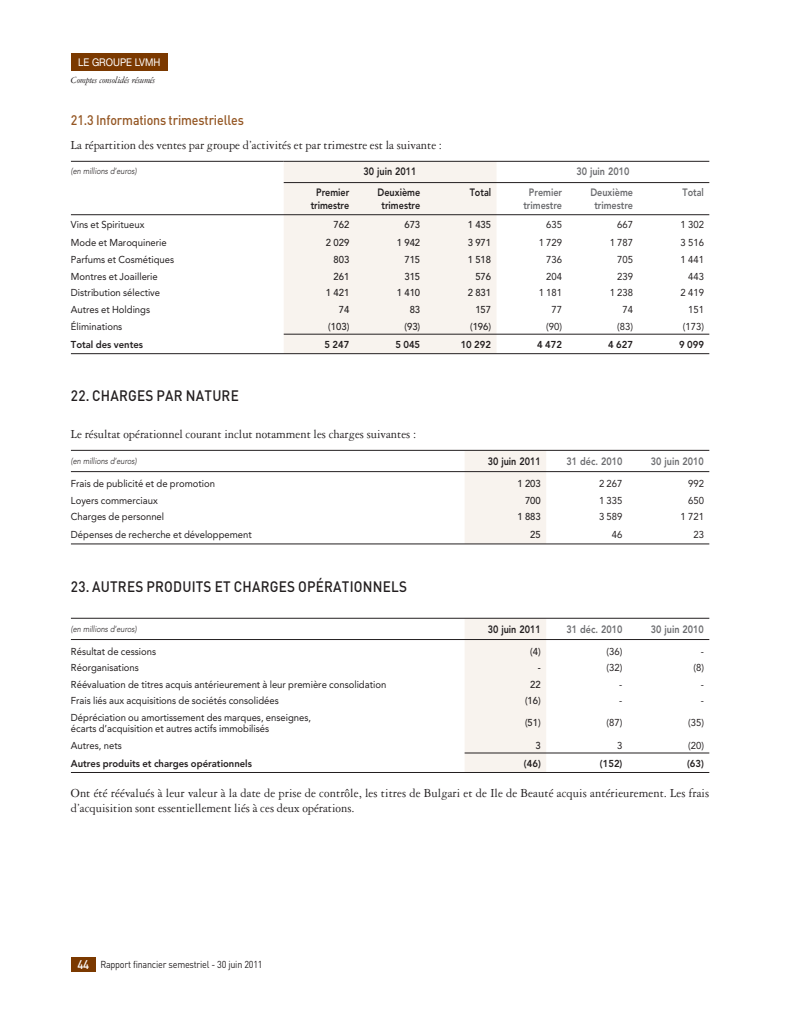
<style>
.page{position:relative;width:798px;height:1028px;background:#fff}
.page>*{position:absolute;margin:0;border:0;box-sizing:border-box;transform-origin:0 0}
.t1{font:500 15px "DIN";letter-spacing:.015em;color:#231f20;scale:.9 1}
.t2{font:500 13.75px "DIN";letter-spacing:-.01em;color:#945623;scale:.9 1}
.t3{font:13.12px/15.2px "Garamond 3 LT Std";color:#231f20;scale:.95 1}
.t4{font:800 10.62px/12.8px "Avenir LT Std";color:#6c6d70;text-align:center;scale:.85 1}
.t5{font:800 10.62px/12.8px "Avenir LT Std";color:#231f20;text-align:center;scale:.85 1}
.t6{font:10.62px "Helvetica Neue LT Std";color:#fff;scale:.9 1}
.t7{font:10px/11.2px "Avenir LT Std";color:#231f20;scale:.95 1}
.t8{font:500 10px "Avenir LT Std";color:#231f20;scale:.95 1}
.t9{font:800 10px "Avenir LT Std";color:#231f20;scale:.95 1}
.t10{font:10px "DIN";letter-spacing:-.025em;color:#231f20;scale:.9 1}
.t11{font:italic 10px "Garamond 3 LT Std";letter-spacing:-.025em;color:#231f20}
.t12{font:italic 300 8.75px "Avenir LT Std";letter-spacing:-.005em;color:#231f20;scale:.85 1}
.s1{font-weight:500;font-size:12.5px;color:#fff}
</style>
<div class="page">
<div style="left:71px;top:957px;width:25px;height:14px;background:#7b3900"></div>
<div style="left:71px;top:53px;width:96px;height:18px;background:#7b3900"></div>
<div style="left:283px;top:162px;width:213px;height:191px;background:#f8f3ee"></div>
<hr style="left:71px;top:214px;width:638px;height:1px;background:#231f20">
<hr style="left:71px;top:353px;width:638px;height:1px;background:#231f20">
<hr style="left:71px;top:161px;width:212px;height:1px;background:#231f20">
<hr style="left:283px;top:334px;width:426px;height:1px;background:#231f20">
<hr style="left:283px;top:161px;width:426px;height:1px;background:#231f20">
<hr style="left:283px;top:182px;width:426px;height:1px;background:#231f20">
<div style="left:464px;top:451px;width:82px;height:92px;background:#f8f3ee"></div>
<hr style="left:71px;top:450px;width:638px;height:1px;background:#231f20">
<hr style="left:71px;top:471px;width:638px;height:1px;background:#231f20">
<hr style="left:71px;top:543px;width:638px;height:1px;background:#231f20">
<div style="left:464px;top:619px;width:82px;height:153px;background:#f8f3ee"></div>
<hr style="left:71px;top:618px;width:638px;height:1px;background:#231f20">
<hr style="left:71px;top:772px;width:638px;height:1px;background:#231f20">
<hr style="left:464px;top:752px;width:245px;height:1px;background:#231f20">
<hr style="left:71px;top:639px;width:638px;height:1px;background:#231f20">
<p class="t6" style="left:78px;top:58px;width:93px">LE GROUPE LVMH</p>
<p class="t11" style="left:71px;top:76px;width:86px">Comptes consolidés résumés</p>
<h2 class="t2" style="left:71px;top:115px;width:193px">21.3 Informations trimestrielles</h2>
<h3 class="t3" style="left:71px;top:138px;width:392px">La répartition des ventes par groupe d’activités et par trimestre est la suivante :</h3>
<p class="t12" style="left:71px;top:167px;width:79px">(en millions d’euros)</p>
<p class="t5" style="left:363px;top:166px;width:64px">30 juin 2011</p>
<p class="t4" style="left:576px;top:166px;width:64px">30 juin 2010</p>
<p class="t5" style="left:310px;top:187px;width:47px">Premier trimestre</p>
<p class="t5" style="left:377px;top:187px;width:52px">Deuxième trimestre</p>
<p class="t5" style="left:469px;top:187px;width:27px">Total</p>
<p class="t4" style="left:523px;top:187px;width:47px">Premier trimestre</p>
<p class="t4" style="left:590px;top:187px;width:52px">Deuxième trimestre</p>
<p class="t4" style="left:682px;top:187px;width:27px">Total</p>
<p class="t7" style="left:71px;top:220px;width:79px">Vins et Spiritueux</p>
<p class="t8" style="left:333px;top:220px;width:18px">762</p>
<p class="t8" style="left:404px;top:220px;width:18px">673</p>
<p class="t8" style="left:467px;top:220px;width:26px">1 435</p>
<p class="t7" style="left:546px;top:220px;width:18px">635</p>
<p class="t7" style="left:617px;top:220px;width:18px">667</p>
<p class="t7" style="left:680px;top:220px;width:26px">1 302</p>
<p class="t7" style="left:71px;top:238px;width:102px">Mode et Maroquinerie</p>
<p class="t8" style="left:326px;top:238px;width:26px">2 029</p>
<p class="t8" style="left:397px;top:238px;width:26px">1 942</p>
<p class="t8" style="left:467px;top:238px;width:26px">3 971</p>
<p class="t7" style="left:538px;top:238px;width:26px">1 729</p>
<p class="t7" style="left:609px;top:238px;width:26px">1 787</p>
<p class="t7" style="left:680px;top:238px;width:26px">3 516</p>
<p class="t7" style="left:71px;top:255px;width:110px">Parfums et Cosmétiques</p>
<p class="t8" style="left:333px;top:255px;width:18px">803</p>
<p class="t8" style="left:404px;top:255px;width:18px">715</p>
<p class="t8" style="left:467px;top:255px;width:26px">1 518</p>
<p class="t7" style="left:546px;top:255px;width:18px">736</p>
<p class="t7" style="left:617px;top:255px;width:18px">705</p>
<p class="t7" style="left:680px;top:255px;width:26px">1 441</p>
<p class="t7" style="left:71px;top:271px;width:93px">Montres et Joaillerie</p>
<p class="t8" style="left:333px;top:272px;width:18px">261</p>
<p class="t8" style="left:404px;top:272px;width:18px">315</p>
<p class="t8" style="left:475px;top:272px;width:18px">576</p>
<p class="t7" style="left:546px;top:271px;width:18px">204</p>
<p class="t7" style="left:617px;top:271px;width:18px">239</p>
<p class="t7" style="left:687px;top:271px;width:18px">443</p>
<p class="t7" style="left:71px;top:288px;width:95px">Distribution sélective</p>
<p class="t8" style="left:326px;top:288px;width:26px">1 421</p>
<p class="t8" style="left:397px;top:288px;width:26px">1 410</p>
<p class="t8" style="left:467px;top:288px;width:26px">2 831</p>
<p class="t7" style="left:538px;top:288px;width:26px">1 181</p>
<p class="t7" style="left:609px;top:288px;width:26px">1 238</p>
<p class="t7" style="left:680px;top:288px;width:26px">2 419</p>
<p class="t7" style="left:71px;top:304px;width:85px">Autres et Holdings</p>
<p class="t8" style="left:338px;top:305px;width:13px">74</p>
<p class="t8" style="left:409px;top:305px;width:13px">83</p>
<p class="t8" style="left:475px;top:305px;width:18px">157</p>
<p class="t7" style="left:551px;top:304px;width:13px">77</p>
<p class="t7" style="left:622px;top:304px;width:13px">74</p>
<p class="t7" style="left:687px;top:304px;width:18px">151</p>
<p class="t7" style="left:71px;top:321px;width:56px">Éliminations</p>
<p class="t8" style="left:328px;top:322px;width:24px">(103)</p>
<p class="t8" style="left:404px;top:322px;width:18px">(93)</p>
<p class="t8" style="left:470px;top:322px;width:24px">(196)</p>
<p class="t7" style="left:546px;top:321px;width:18px">(90)</p>
<p class="t7" style="left:617px;top:321px;width:18px">(83)</p>
<p class="t7" style="left:682px;top:321px;width:24px">(173)</p>
<p class="t9" style="left:71px;top:340px;width:77px">Total des ventes</p>
<p class="t9" style="left:324px;top:340px;width:28px">5 247</p>
<p class="t9" style="left:395px;top:340px;width:28px">5 045</p>
<p class="t9" style="left:460px;top:340px;width:34px">10 292</p>
<p class="t9" style="left:537px;top:340px;width:28px">4 472</p>
<p class="t9" style="left:608px;top:340px;width:28px">4 627</p>
<p class="t9" style="left:678px;top:340px;width:28px">9 099</p>
<h1 class="t1" style="left:71px;top:390px;width:188px">22. CHARGES PAR NATURE</h1>
<h3 class="t3" style="left:71px;top:427px;width:365px">Le résultat opérationnel courant inclut notamment les charges suivantes :</h3>
<p class="t12" style="left:71px;top:457px;width:79px">(en millions d’euros)</p>
<p class="t5" style="left:487px;top:456px;width:64px">30 juin 2011</p>
<p class="t4" style="left:566px;top:456px;width:67px">31 déc. 2010</p>
<p class="t4" style="left:650px;top:456px;width:64px">30 juin 2010</p>
<p class="t7" style="left:71px;top:478px;width:153px">Frais de publicité et de promotion</p>
<p class="t8" style="left:517px;top:479px;width:26px">1 203</p>
<p class="t7" style="left:598px;top:478px;width:26px">2 267</p>
<p class="t7" style="left:687px;top:478px;width:18px">992</p>
<p class="t7" style="left:71px;top:495px;width:93px">Loyers commerciaux</p>
<p class="t8" style="left:525px;top:496px;width:18px">700</p>
<p class="t7" style="left:598px;top:495px;width:26px">1 335</p>
<p class="t7" style="left:687px;top:495px;width:18px">650</p>
<p class="t7" style="left:71px;top:512px;width:100px">Charges de personnel</p>
<p class="t8" style="left:517px;top:512px;width:26px">1 883</p>
<p class="t7" style="left:598px;top:512px;width:26px">3 589</p>
<p class="t7" style="left:680px;top:512px;width:26px">1 721</p>
<p class="t7" style="left:71px;top:529px;width:192px">Dépenses de recherche et développement</p>
<p class="t8" style="left:530px;top:530px;width:13px">25</p>
<p class="t7" style="left:611px;top:529px;width:13px">46</p>
<p class="t7" style="left:693px;top:529px;width:13px">23</p>
<h1 class="t1" style="left:71px;top:581px;width:375px">23. AUTRES PRODUITS ET CHARGES OPÉRATIONNELS</h1>
<p class="t12" style="left:71px;top:625px;width:79px">(en millions d’euros)</p>
<p class="t5" style="left:487px;top:623px;width:64px">30 juin 2011</p>
<p class="t4" style="left:566px;top:623px;width:67px">31 déc. 2010</p>
<p class="t4" style="left:650px;top:623px;width:64px">30 juin 2010</p>
<p class="t7" style="left:71px;top:646px;width:91px">Résultat de cessions</p>
<p class="t8" style="left:530px;top:647px;width:13px">(4)</p>
<p class="t7" style="left:606px;top:646px;width:18px">(36)</p>
<p class="t7" style="left:700px;top:646px;width:5px">-</p>
<p class="t7" style="left:71px;top:663px;width:73px">Réorganisations</p>
<p class="t8" style="left:537px;top:663px;width:5px">-</p>
<p class="t7" style="left:606px;top:663px;width:18px">(32)</p>
<p class="t7" style="left:693px;top:663px;width:13px">(8)</p>
<p class="t7" style="left:71px;top:679px;width:333px">Réévaluation de titres acquis antérieurement à leur première consolidation</p>
<p class="t8" style="left:530px;top:680px;width:13px">22</p>
<p class="t7" style="left:619px;top:679px;width:5px">-</p>
<p class="t7" style="left:700px;top:679px;width:5px">-</p>
<p class="t7" style="left:71px;top:696px;width:220px">Frais liés aux acquisitions de sociétés consolidées</p>
<p class="t8" style="left:525px;top:696px;width:18px">(16)</p>
<p class="t7" style="left:619px;top:696px;width:5px">-</p>
<p class="t7" style="left:700px;top:696px;width:5px">-</p>
<p class="t7" style="left:71px;top:712px;width:254px">Dépréciation ou amortissement des marques, enseignes, écarts d’acquisition et autres actifs immobilisés</p>
<p class="t8" style="left:525px;top:718px;width:18px">(51)</p>
<p class="t7" style="left:606px;top:718px;width:18px">(87)</p>
<p class="t7" style="left:688px;top:718px;width:18px">(35)</p>
<p class="t7" style="left:71px;top:740px;width:55px">Autres, nets</p>
<p class="t8" style="left:535px;top:741px;width:7px">3</p>
<p class="t7" style="left:617px;top:740px;width:7px">3</p>
<p class="t7" style="left:688px;top:740px;width:18px">(20)</p>
<p class="t9" style="left:71px;top:758px;width:192px">Autres produits et charges opérationnels</p>
<p class="t9" style="left:523px;top:758px;width:19px">(46)</p>
<p class="t9" style="left:599px;top:758px;width:25px">(152)</p>
<p class="t9" style="left:686px;top:758px;width:19px">(63)</p>
<h3 class="t3" style="left:71px;top:786px;width:673px">Ont été réévalués à leur valeur à la date de prise de contrôle, les titres de Bulgari et de Ile de Beauté acquis antérieurement. Les frais d’acquisition sont essentiellement liés à ces deux opérations.</h3>
<p class="t10" style="left:77px;top:961px;width:207px"><span class="s1">44</span> Rapport financier semestriel - 30 juin 2011</p>
</div>
